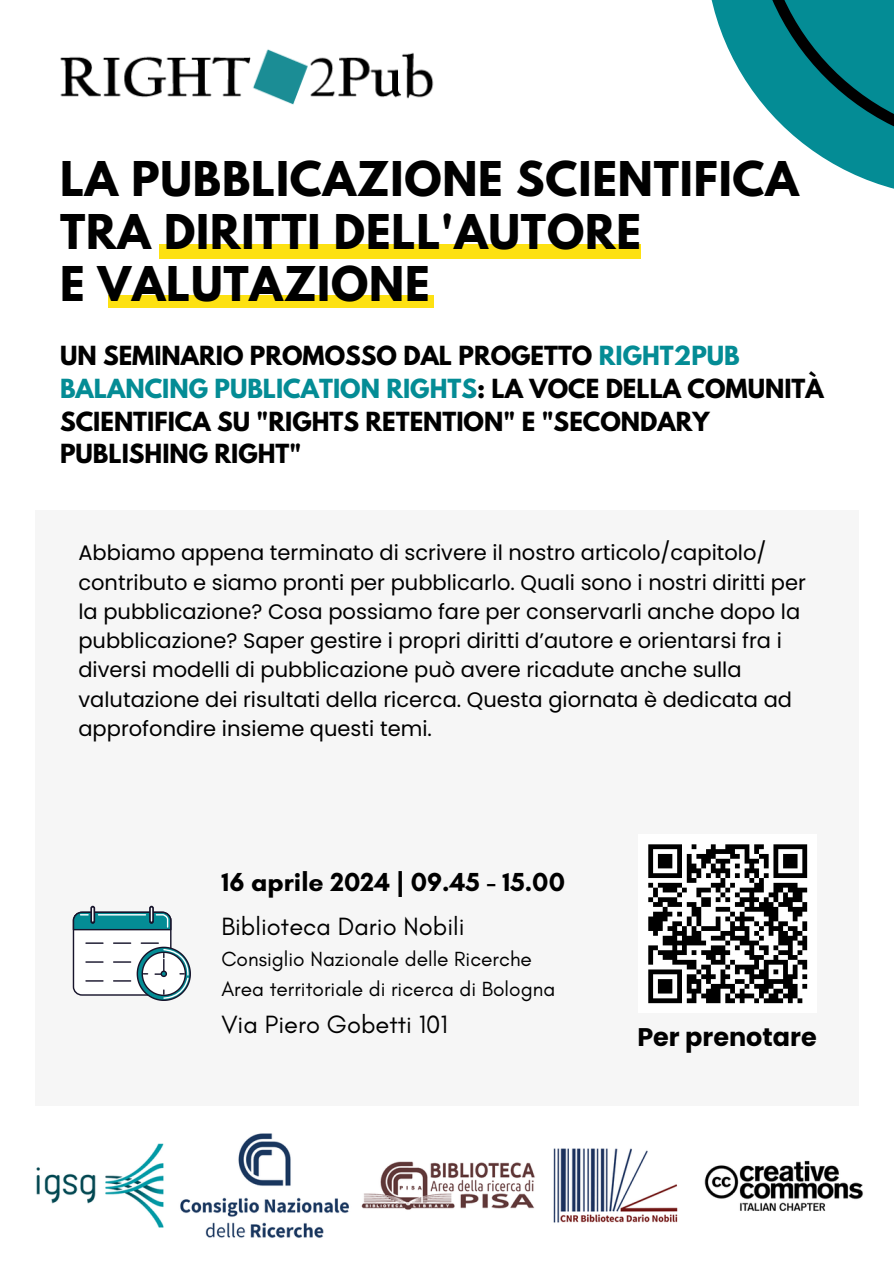
<style>
.page{position:relative;width:894px;height:1264px;background:#fff}
.page>*{position:absolute;margin:0;border:0;box-sizing:border-box;transform-origin:0 0}
.t1{font:700 42.45px/52.5px "League Spartan";letter-spacing:.02em;color:#000}
.t2{font:700 26.55px "Glacial Indifference";color:#000}
.t3{font:25.5px "Glacial Indifference";color:#000}
.t4{font:700 25.5px "Poppins";color:#000}
.t5{font:700 23.4px/32.7px "League Spartan";color:#000}
.t6{font:21px/29.2px "Poppins";color:#000}
.t7{font:20.85px "Glacial Indifference";color:#000}
.s1{color:#048c95}
</style>
<div class="page">
<img style="left:36px;top:1133px;width:827px;height:105px">
<svg style="left:711px;top:0;width:182px;height:189px"></svg>
<div style="left:35px;top:510px;width:822px;height:596px;background:#f6f6f6"></div>
<div style="left:73px;top:912px;width:98px;height:83px;background:#fff;border-radius:8px"></div>
<div style="left:73px;top:911px;width:98px;height:84px;border:1px solid #17142b;border-radius:8px"></div>
<svg style="left:90px;top:905px;width:5px;height:18px"></svg>
<svg style="left:149px;top:905px;width:5px;height:18px"></svg>
<svg style="left:86px;top:942px;width:17px;height:1px"></svg>
<svg style="left:86px;top:961px;width:17px;height:1px"></svg>
<svg style="left:86px;top:980px;width:17px;height:1px"></svg>
<svg style="left:114px;top:942px;width:77px;height:59px"></svg>
<svg style="left:72px;top:908px;width:100px;height:23px"></svg>
<div style="left:638px;top:834px;width:178px;height:178px;background:#fff"></div>
<svg style="left:648px;top:844px;width:160px;height:160px"></svg>
<img style="left:60px;top:49px;width:374px;height:56px">
<div style="left:159px;top:244px;width:481px;height:14px;background:#fde112"></div>
<div style="left:108px;top:295px;width:325px;height:13px;background:#fde112"></div>
<p class="t1" style="left:60px;top:158px;width:740px">LA PUBBLICAZIONE SCIENTIFICA<br>TRA DIRITTI DELL'AUTORE<br>E VALUTAZIONE</p>
<p class="t5" style="left:60px;top:342px;width:765px">UN SEMINARIO PROMOSSO DAL PROGETTO <span class="s1">RIGHT2PUB BALANCING PUBLICATION RIGHTS</span>: LA VOCE DELLA COMUNITÀ SCIENTIFICA SU "RIGHTS RETENTION" E "SECONDARY PUBLISHING RIGHT"</p>
<p class="t6" style="left:78px;top:538px;width:728px">Abbiamo appena terminato di scrivere il nostro articolo/capitolo/ contributo e siamo pronti per pubblicarlo. Quali sono i nostri diritti per la pubblicazione? Cosa possiamo fare per conservarli anche dopo la pubblicazione? Saper gestire i propri diritti d’autore e orientarsi fra i diversi modelli di pubblicazione può avere ricadute anche sulla valutazione dei risultati della ricerca. Questa giornata è dedicata ad approfondire insieme questi temi.</p>
<p class="t2" style="left:221px;top:865px;width:345px">16 aprile 2024 | 09.45 - 15.00</p>
<p class="t3" style="left:221px;top:911px;width:245px">Biblioteca Dario Nobili</p>
<h1 class="t7" style="left:221px;top:945px;width:312px">Consiglio Nazionale delle Ricerche</h1>
<h2 class="t7" style="left:221px;top:976px;width:335px">Area territoriale di ricerca di Bologna</h2>
<p class="t3" style="left:221px;top:1008px;width:228px">Via Piero Gobetti 101</p>
<p class="t4" style="left:637px;top:1019px;width:181px">Per prenotare</p>
</div>
